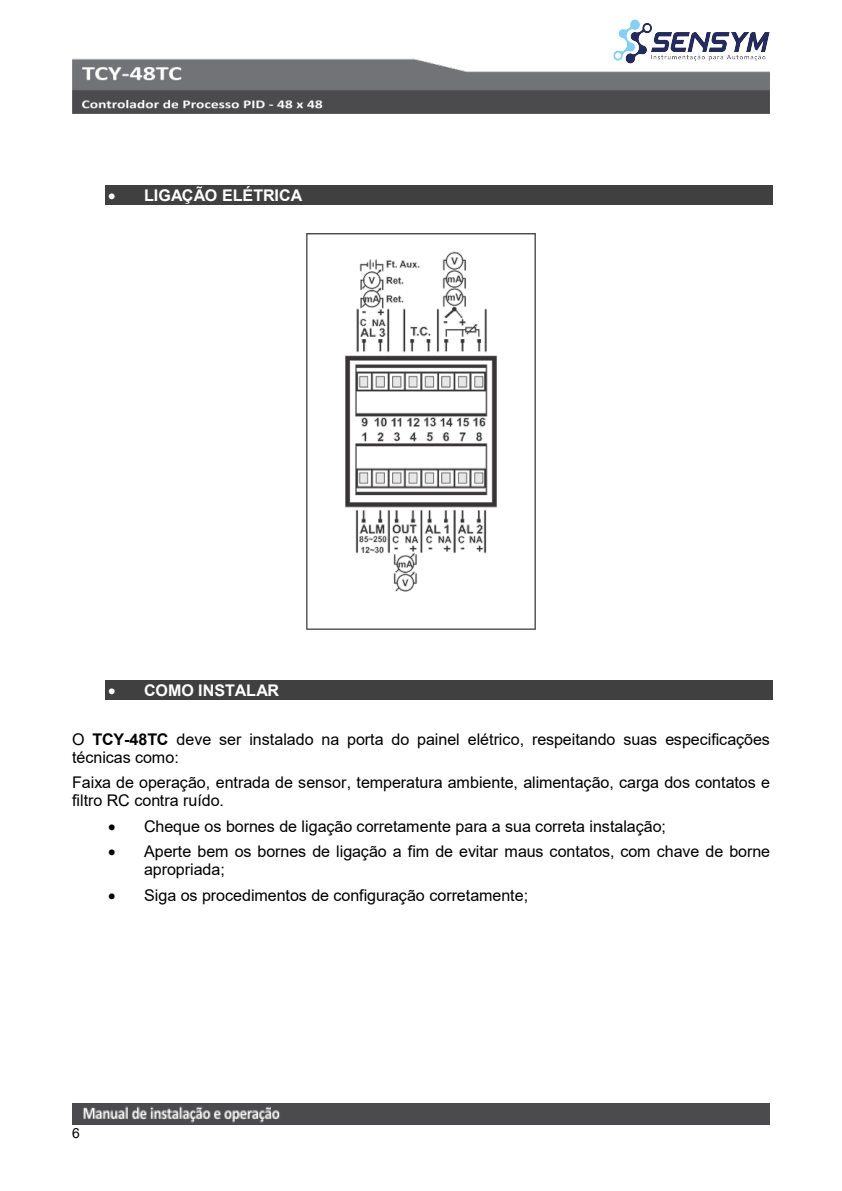
<style>
.page{position:relative;width:842px;height:1191px;background:#fff}
.page>*{position:absolute;margin:0;border:0;box-sizing:border-box;transform-origin:0 0}
.t1{font:16px/18.8px "Arial";letter-spacing:-.005em;color:#000}
.t2{font:700 16px "Arial";color:#fff}
.t3{font:14px "Arial";color:#000}
.s1{font-weight:700}
</style>
<div class="page">
<img style="left:72px;top:58px;width:697px;height:55px">
<img style="left:72px;top:1103px;width:698px;height:21px">
<div style="left:105px;top:185px;width:668px;height:20px;background:#404040"></div>
<div style="left:105px;top:680px;width:668px;height:20px;background:#404040"></div>
<img style="left:306px;top:233px;width:230px;height:397px">
<div style="left:510px;top:15px;width:308px;height:52px;background:#fff"></div>
<img style="left:605px;top:19px;width:165px;height:83px">
<p class="t2" style="left:108px;top:184px;width:196px">• LIGAÇÃO ELÉTRICA</p>
<p class="t2" style="left:108px;top:679px;width:172px">• COMO INSTALAR</p>
<p class="t1" style="left:72px;top:729px;width:699px">O <span class="s1">TCY-48TC</span> deve ser instalado na porta do painel elétrico, respeitando suas especificações técnicas como:</p>
<p class="t1" style="left:72px;top:772px;width:700px">Faixa de operação, entrada de sensor, temperatura ambiente, alimentação, carga dos contatos e filtro RC contra ruído.</p>
<p class="t1" style="left:108px;top:816px;width:559px">• Cheque os bornes de ligação corretamente para a sua correta instalação;</p>
<p class="t1" style="left:144px;top:842px;width:628px;line-height:18.2px;text-indent:-36px">• Aperte bem os bornes de ligação a fim de evitar maus contatos, com chave de borne apropriada;</p>
<p class="t1" style="left:108px;top:886px;width:422px">• Siga os procedimentos de configuração corretamente;</p>
<p class="t3" style="left:72px;top:1123px;width:9px">6</p>
</div>
